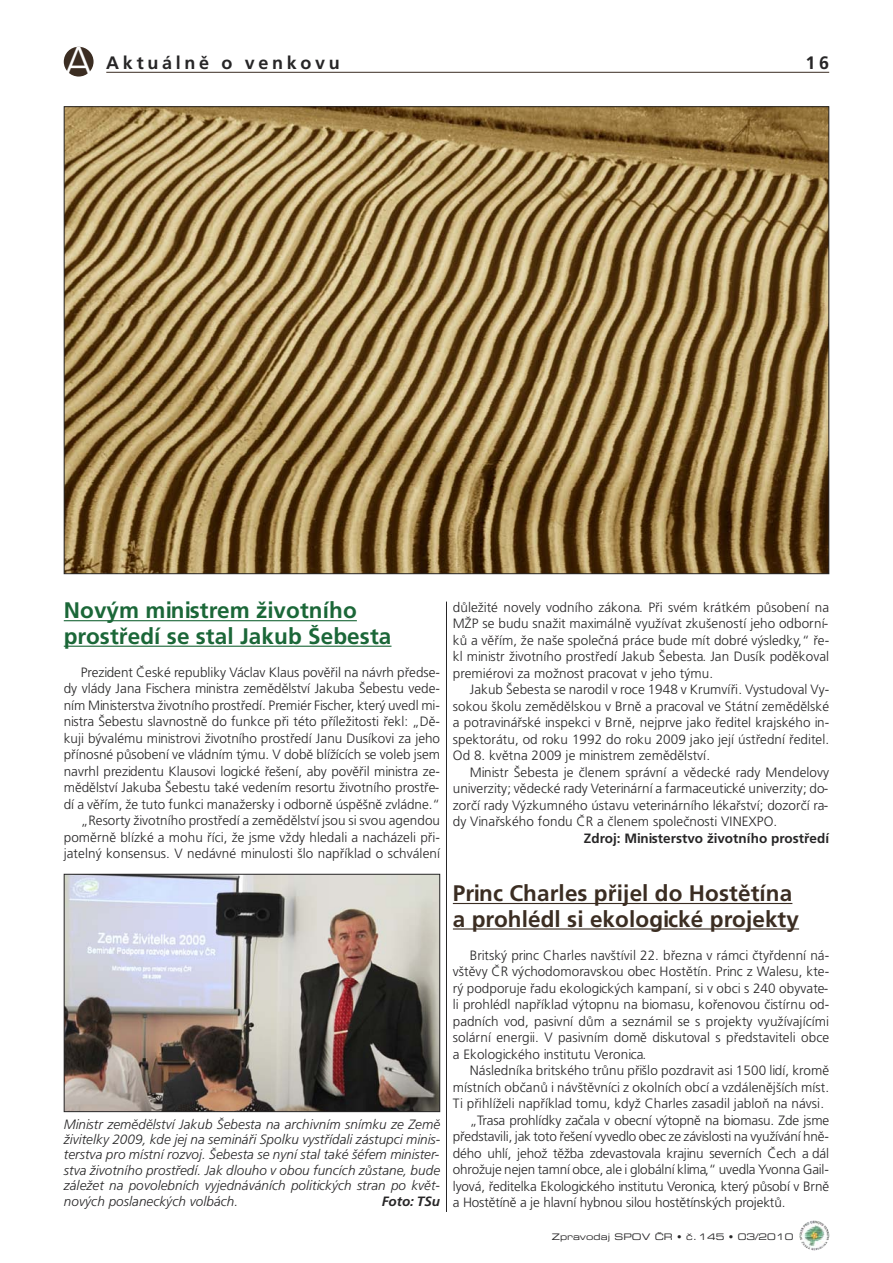
<style>
.page{position:relative;width:893px;height:1263px;background:#fff}
.page>*{position:absolute;margin:0;border:0;box-sizing:border-box;transform-origin:0 0}
.t1{font:300 42px "Frutiger CE";color:#fff}
.t2{font:700 22.5px/25.5px "Frutiger CE";letter-spacing:.005em;color:#3b2d22}
.t3{font:700 22.5px/25.5px "Frutiger CE";letter-spacing:.005em;color:#1b6738}
.t4{font:700 18px "Frutiger CE";letter-spacing:.205em;color:#272627}
.t5{font:300 13.5px/16.5px "Frutiger CE";color:#272627;text-align:justify}
.t6{font:italic 300 13.5px/15.5px "Frutiger CE";letter-spacing:.005em;color:#272627;text-align:justify}
.t7{font:700 13.5px "Frutiger CE";letter-spacing:.005em;color:#272627}
.t8{font:italic 700 13.5px "Frutiger CE";color:#272627}
.t9{font:9px "Eurostile CE Extended Two";letter-spacing:.005em;color:#272627}
</style>
<div class="page">
<img style="left:799px;top:1220px;width:30px;height:30px;border-radius:50%">
<div style="left:64px;top:47px;width:30px;height:30px;background:#3b2d22;border-radius:50%"></div>
<hr style="left:106px;top:72px;width:723px;height:1px;background:#3b2d22">
<hr style="left:64px;top:620px;width:293px;height:1px;background:#1b6738">
<hr style="left:64px;top:646px;width:327px;height:1px;background:#1b6738">
<hr style="left:453px;top:903px;width:339px;height:1px;background:#3b2d22">
<hr style="left:453px;top:928px;width:346px;height:1px;background:#3b2d22">
<img style="left:66px;top:108px;width:761px;height:464px">
<hr style="left:446px;top:602px;width:1px;height:610px;background:#272627">
<img style="left:66px;top:876px;width:372px;height:234px">
<div style="left:64px;top:874px;width:376px;height:238px;border:1px solid #272627"></div>
<h1 class="t1" style="left:65px;top:44px;width:30px">A</h1>
<h3 class="t4" style="left:106px;top:55px;width:235px">Aktuálně o venkovu</h3>
<h3 class="t4" style="left:806px;top:55px;width:25px">16</h3>
<h2 class="t3" style="left:64px;top:600px;width:329px">Novým ministrem životního prostředí se stal Jakub Šebesta</h2>
<p class="t5" style="left:64px;top:665px;width:378px;text-align:right">Prezident České republiky Václav Klaus pověřil na návrh předse-<br>dy vlády Jana Fischera ministra zemědělství Jakuba Šebestu vede&shy;ním Ministerstva životního prostředí. Premiér Fischer, který uvedl mi&shy;nistra Šebestu slavnostně do funkce při této příležitosti řekl: „Dě&shy;kuji bývalému ministrovi životního prostředí Janu Dusíkovi za jeho přínosné působení ve vládním týmu. V době blížících se voleb jsem navrhl prezidentu Klausovi logické řešení, aby pověřil ministra ze&shy;mědělství Jakuba Šebestu také vedením resortu životního prostře&shy;dí a věřím, že tuto funkci manažersky i odborně úspěšně zvládne.“ „Resorty životního prostředí a zemědělství jsou si svou agendou poměrně blízké a mohu říci, že jsme vždy hledali a nacházeli při&shy;jatelný konsensus. V nedávné minulosti šlo například o schválení</p>
<p class="t6" style="left:64px;top:1117px;width:378px">Ministr zemědělství Jakub Šebesta na archivním snímku ze Země živitelky 2009, kde jej na semináři Spolku vystřídali zástupci minis&shy;terstva pro místní rozvoj. Šebesta se nyní stal také šéfem minister&shy;stva životního prostředí. Jak dlouho v obou funcích zůstane, bude záležet na povolebních vyjednáváních politických stran po květ&shy;nových poslaneckých volbách.</p>
<p class="t8" style="left:382px;top:1196px;width:60px">Foto: TSu</p>
<p class="t5" style="left:453px;top:600px;width:378px">důležité novely vodního zákona. Při svém krátkém působení na MŽP se budu snažit maximálně využívat zkušeností jeho odborní&shy;ků a věřím, že naše společná práce bude mít dobré výsledky,“ ře&shy;kl ministr životního prostředí Jakub Šebesta. Jan Dusík poděkoval premiérovi za možnost pracovat v jeho týmu.</p>
<p class="t5" style="left:453px;top:682px;width:378px;text-indent:17px">Jakub Šebesta se narodil v roce 1948 v Krumvíři. Vystudoval Vy&shy;sokou školu zemědělskou v Brně a pracoval ve Státní zemědělské a potravinářské inspekci v Brně, nejprve jako ředitel krajského in&shy;spektorátu, od roku 1992 do roku 2009 jako její ústřední ředitel.<br>Od 8. května 2009 je ministrem zemědělství.</p>
<p class="t5" style="left:453px;top:765px;width:378px;text-indent:17px">Ministr Šebesta je členem správní a vědecké rady Mendelovy univerzity; vědecké rady Veterinární a farmaceutické univerzity; do&shy;zorčí rady Výzkumného ústavu veterinárního lékařství; dozorčí ra&shy;dy Vinařského fondu ČR a členem společnosti VINEXPO.</p>
<p class="t7" style="left:584px;top:832px;width:247px">Zdroj: Ministerstvo životního prostředí</p>
<h2 class="t2" style="left:453px;top:882px;width:348px">Princ Charles přijel do Hostětína a prohlédl si ekologické projekty</h2>
<p class="t5" style="left:453px;top:948px;width:378px;text-indent:17px">Britský princ Charles navštívil 22. března v rámci čtyřdenní ná&shy;vštěvy ČR východomoravskou obec Hostětín. Princ z Walesu, kte&shy;rý podporuje řadu ekologických kampaní, si v obci s 240 obyvate&shy;li prohlédl například výtopnu na biomasu, kořenovou čistírnu od&shy;padních vod, pasivní dům a seznámil se s projekty využívajícími solární energii. V pasivním domě diskutoval s představiteli obce a Ekologického institutu Veronica.</p>
<p class="t5" style="left:470px;top:1063px;width:361px">Následníka britského trůnu přišlo pozdravit asi 1500 lidí, kromě</p>
<p class="t5" style="left:453px;top:1080px;width:378px">místních občanů i návštěvníci z okolních obcí a vzdálenějších míst.</p>
<p class="t5" style="left:453px;top:1096px;width:373px">Ti přihlíželi například tomu, když Charles zasadil jabloň na návsi.</p>
<p class="t5" style="left:470px;top:1113px;width:361px">„Trasa prohlídky začala v obecní výtopně na biomasu. Zde jsme</p>
<p class="t5" style="left:453px;top:1129px;width:378px">představili, jak toto řešení vyvedlo obec ze závislosti na využívání hně-</p>
<p class="t5" style="left:453px;top:1146px;width:378px">dého uhlí, jehož těžba zdevastovala krajinu severních Čech a dál</p>
<p class="t5" style="left:453px;top:1162px;width:378px">ohrožuje nejen tamní obce, ale i globální klima,“ uvedla Yvonna Gail-</p>
<p class="t5" style="left:453px;top:1179px;width:378px">lyová, ředitelka Ekologického institutu Veronica, který působí v Brně</p>
<p class="t5" style="left:453px;top:1195px;width:334px">a Hostětíně a je hlavní hybnou silou hostětínských projektů.</p>
<p class="t9" style="left:552px;top:1233px;width:243px">Zpravodaj SPOV ČR • č.145 • 03/2010</p>
</div>
